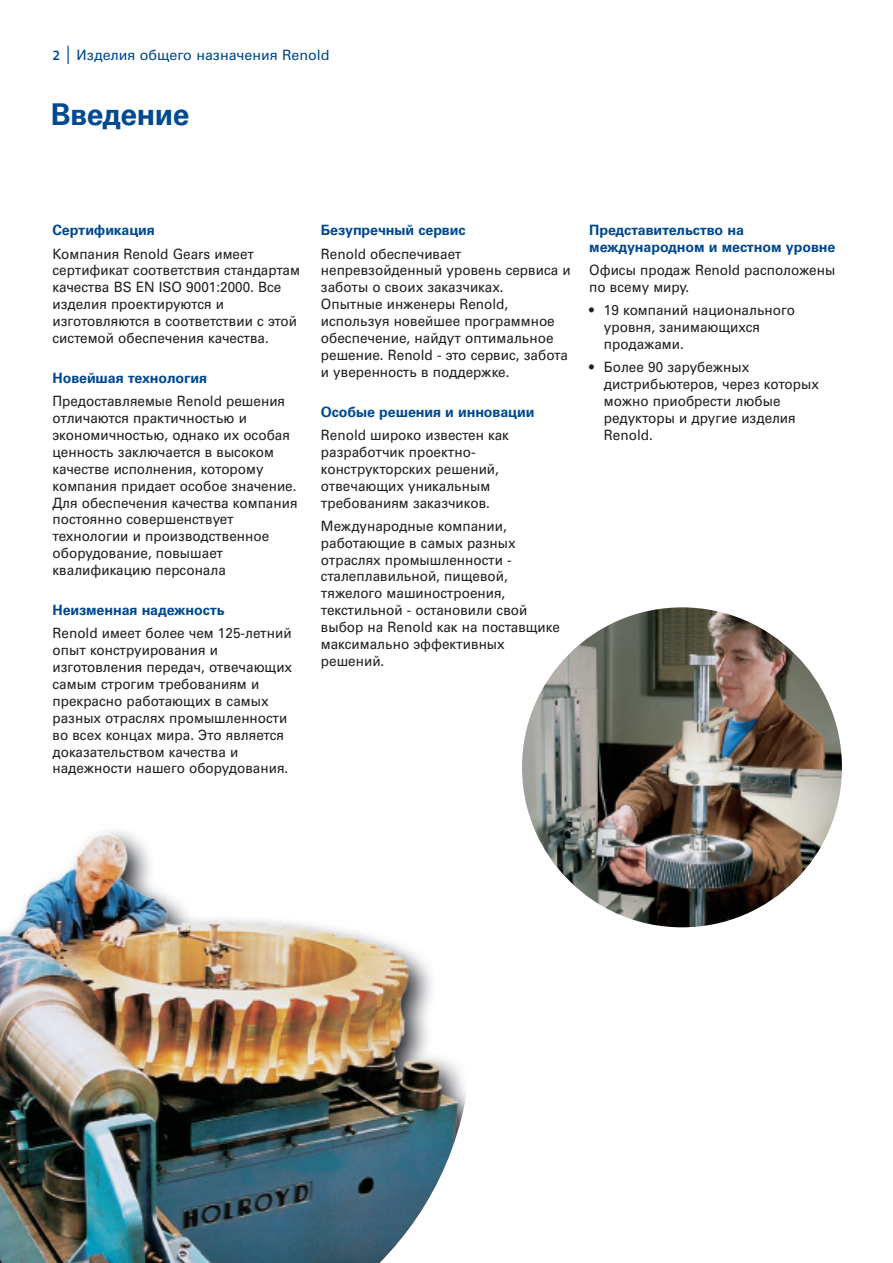
<style>
.page{position:relative;width:893px;height:1263px;background:#fff}
.page>*{position:absolute;margin:0;border:0;box-sizing:border-box;transform-origin:0 0}
.t1{font:700 30px "Univers Cyr";letter-spacing:-.01em;color:#014990}
.t2{font:14.25px/16.8px "Univers Cyr";color:#231f20;scale:.95 1}
.t3{font:700 14.25px/16.8px "Univers Cyr";letter-spacing:-.005em;color:#014990}
.t4{font:14.25px "Univers Cyr";color:#014990}
.s1{font-family:"The Sans B6";font-weight:600}
.s2{font-family:"The Sans B6";font-weight:600;font-size:27px}
</style>
<div class="page">
<img style="left:0;top:831px;width:466px;height:432px">
<img style="left:522px;top:607px;width:320px;height:320px;border-radius:50%">
<p class="t4" style="left:53px;top:49px;width:279px"><span class="s1">2</span> <span class="s2">I</span> Изделия общего назначения Renold</p>
<h1 class="t1" style="left:51px;top:104px;width:140px">Введение</h1>
<p class="t3" style="left:53px;top:223px;width:104px">Сертификация</p>
<p class="t2" style="left:53px;top:246px;width:262px">Компания Renold Gears имеет сертификат соответствия стандартам качества BS EN ISO 9001:2000. Все изделия проектируются и изготовляются в соответствии с этой системой обеспечения качества.</p>
<p class="t3" style="left:53px;top:371px;width:156px">Новейшая технология</p>
<p class="t2" style="left:53px;top:394px;width:259px">Предоставляемые Renold решения отличаются практичностью и экономичностью, однако их особая ценность заключается в высоком качестве исполнения, которому компания придает особое значение.<br>Для обеспечения качества компания постоянно совершенствует технологии и производственное оборудование, повышает квалификацию персонала</p>
<p class="t3" style="left:53px;top:603px;width:174px">Неизменная надежность</p>
<p class="t2" style="left:53px;top:626px;width:254px">Renold имеет более чем 125-летний опыт конструирования и изготовления передач, отвечающих самым строгим требованиям и прекрасно работающих в самых разных отраслях промышленности во всех концах мира. Это является доказательством качества и надежности нашего оборудования.</p>
<p class="t3" style="left:321px;top:223px;width:146px">Безупречный сервис</p>
<p class="t2" style="left:321px;top:246px;width:265px">Renold обеспечивает непревзойденный уровень сервиса и заботы о своих заказчиках.<br>Опытные инженеры Renold, используя новейшее программное обеспечение, найдут оптимальное решение. Renold - это сервис, забота и уверенность в поддержке.</p>
<p class="t3" style="left:321px;top:405px;width:215px">Особые решения и инновации</p>
<p class="t2" style="left:321px;top:428px;width:199px">Renold широко известен как разработчик проектно&shy;конструкторских решений, отвечающих уникальным требованиям заказчиков.</p>
<p class="t2" style="left:321px;top:518px;width:253px">Международные компании, работающие в самых разных отраслях промышленности - сталеплавильной, пищевой, тяжелого машиностроения, текстильной - остановили свой выбор на Renold как на поставщике максимально эффективных решений.</p>
<p class="t3" style="left:589px;top:223px;width:248px">Представительство на международном и местном уровне</p>
<p class="t2" style="left:589px;top:263px;width:261px">Офисы продаж Renold расположены по всему миру.</p>
<p class="t2" style="left:604px;top:303px;width:203px;text-indent:-15px">• 19 компаний национального уровня, занимающихся продажами.</p>
<p class="t2" style="left:604px;top:360px;width:228px;text-indent:-15px">• Более 90 зарубежных дистрибьютеров, через которых можно приобрести любые редукторы и другие изделия<br>Renold.</p>
</div>
